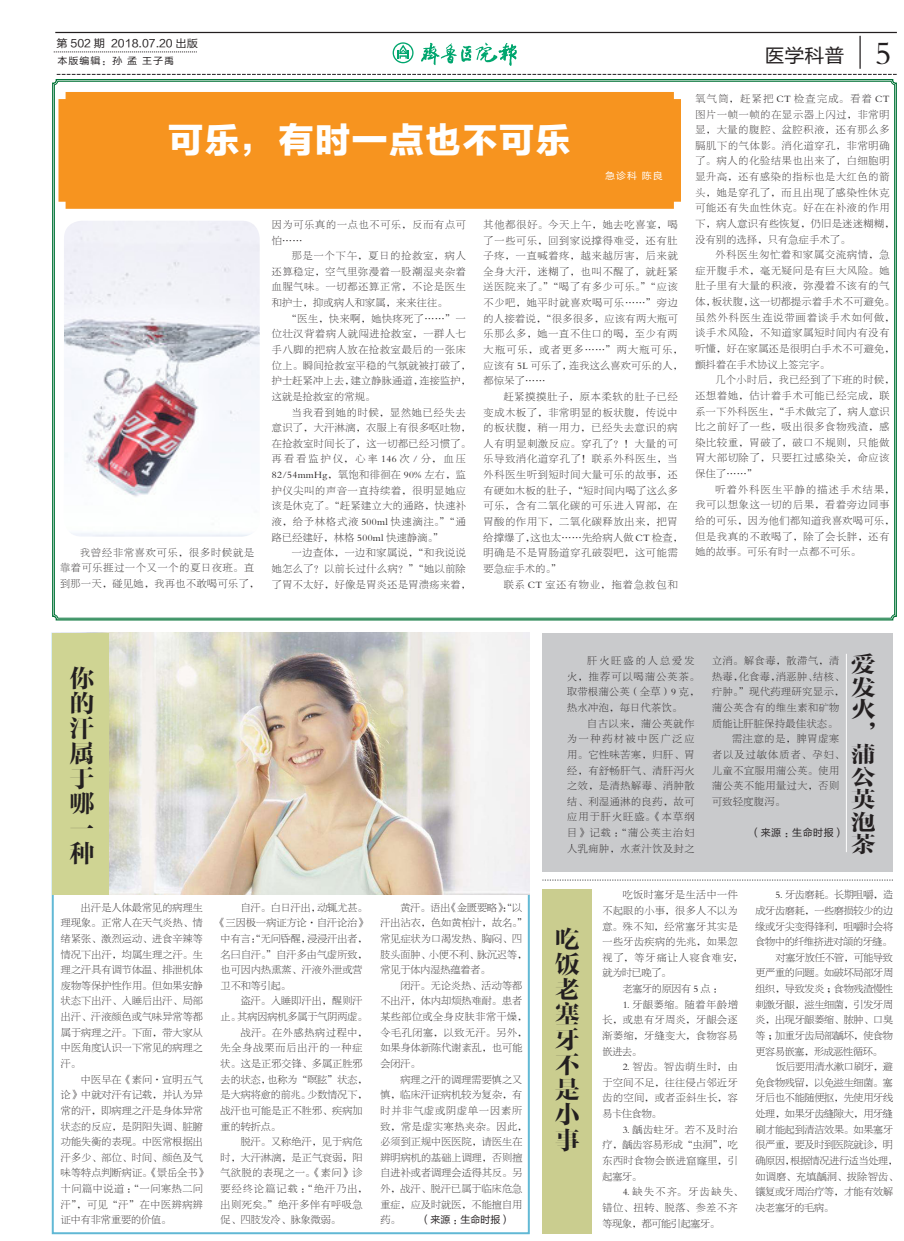
<style>
.page{position:relative;width:904px;height:1241px;background:#fff}
.page>*{position:absolute;margin:0;border:0;box-sizing:border-box;transform-origin:0 0}
.t1{font:35px "FZLTTHK GBK1 0";letter-spacing:.05em;color:#fff}
.t2{font:33.75px "FZBSK GBK1 0";color:#231f20}
.内文_7_5空格{font:25px/25px "FZFYSJW GB1 0";color:#231f20;text-align:justify}
.内文_7_5空格-2{font:22.5px/22.5px "FZFYSJW GB1 0";color:#231f20;text-align:justify;scale:1.11 1}
.t3{font:19px "FZLTHK GBK1 0";color:#231f20;scale:1.05 1}
.t4{font:10.75px "FZLTHK GBK1 0";color:#231f20;scale:1.05 1}
.段落样式1{font:10px/15.6px "FZBSK GBK1 0";letter-spacing:.055em;color:#231f20;text-align:justify}
.段落样式1-2{font:10px/15.6px "FZBSK GBK1 0";letter-spacing:.09em;color:#231f20}
.段落样式1-3{font:10px/15.6px "FZBSK GBK1 0";letter-spacing:.085em;color:#231f20}
.段落样式1-4{font:10px/15.6px "FZBSK GBK1 0";letter-spacing:.015em;color:#231f20}
.段落样式1-5{font:10px/15.6px "FZBSK GBK1 0";letter-spacing:-.02em;color:#231f20}
.段落样式1-6{font:10px/15.6px "FZBSK GBK1 0";color:#231f20}
.段落样式1-7{font:10px/15.6px "FZBSK GBK1 0";letter-spacing:.02em;color:#231f20}
.段落样式1-8{font:10px/15.6px "FZBSK GBK1 0";letter-spacing:.125em;color:#231f20}
.段落样式1-9{font:10px "FZLTHJW GB1 0";letter-spacing:.025em;color:#231f20}
.段落样式1-10{font:10px "FZBSK GBK1 0";letter-spacing:.12em;color:#231f20}
.段落样式1-11{font:10px "FZBSK GBK1 0";letter-spacing:-.025em;color:#231f20}
.t5{font:9.5px "FZLTHK GBK1 0";letter-spacing:.1em;color:#231f20;scale:1.05 1}
.t6{font:9.5px "FZLTHK GBK1 0";color:#fff;scale:1.05 1}
</style>
<div class="page">
<div style="left:542px;top:632px;width:351px;height:239px;background:#c9cacc"></div>
<svg style="left:52px;top:79px;width:845px;height:542px"></svg>
<div style="left:60px;top:93px;width:829px;height:506px;background:#fff"></div>
<hr style="left:55px;top:32px;width:841px;height:1px;background:#231f20">
<svg style="left:57px;top:74px;width:839px;height:1px"></svg>
<svg style="left:421px;top:43px;width:95px;height:23px"></svg>
<svg style="left:392px;top:42px;width:21px;height:21px"></svg>
<hr style="left:859px;top:36px;width:1px;height:33px;background:#231f20">
<svg style="left:54px;top:52px;width:143px;height:1px"></svg>
<div style="left:58px;top:92px;width:623px;height:117px;background:#f7941f"></div>
<img style="left:64px;top:221px;width:196px;height:315px">
<img style="left:109px;top:632px;width:420px;height:262px">
<div style="left:542px;top:889px;width:50px;height:344px;background:#cacd8f"></div>
<svg style="left:542px;top:879px;width:351px;height:1px"></svg>
<hr style="left:846px;top:653px;width:1px;height:199px;background:#fff">
<div style="left:52px;top:632px;width:57px;height:262px;background:#cfd493"></div>
<p class="t4" style="left:57px;top:38px;width:136px">第 502 期 2018.07.20 出版</p>
<p class="t5" style="left:57px;top:55px;width:112px">本版编辑：孙 孟 王子禹</p>
<p class="t3" style="left:764px;top:45px;width:78px">医学科普</p>
<p class="t2" style="left:875px;top:35px;width:18px">5</p>
<p class="t1" style="left:168px;top:120px;width:404px">可乐，有时一点也不可乐</p>
<p class="t6" style="left:605px;top:171px;width:57px">急诊科 陈良</p>
<p class="段落样式1-3" style="left:60px;top:544px;width:201px;text-indent:20px">我曾经非常喜欢可乐，很多时候就是靠着可乐捱过一个又一个的夏日夜班。直到那一天，碰见她，我再也不敢喝可乐了，</p>
<p class="段落样式1-3" style="left:272px;top:217px;width:195px">因为可乐真的一点也不可乐，反而有点可怕……</p>
<p class="段落样式1" style="left:272px;top:248px;width:195px;text-indent:20px">那是一个下午，夏日的抢救室，病人还算稳定，空气里弥漫着一股潮湿夹杂着血腥气味。一切都还算正常，不论是医生和护士，抑或病人和家属，来来往往。</p>
<p class="段落样式1" style="left:272px;top:311px;width:201px;text-align:left;text-indent:15px">“医生，快来啊，她快疼死了……”一位壮汉背着病人就闯进抢救室，一群人七手八脚的把病人放在抢救室最后的一张床位上。瞬间抢救室平稳的气氛就被打破了，护士赶紧冲上去，建立静脉通道，连接监护，这就是抢救室的常规。</p>
<p class="段落样式1" style="left:272px;top:404px;width:201px;text-align:left;text-indent:20px">当我看到她的时候，显然她已经失去意识了，大汗淋漓，衣服上有很多呕吐物，在抢救室时间长了，这一切都已经习惯了。再看看监护仪，心率146次/分，血压<br>82/54mmHg，氧饱和徘徊在 90% 左右，监护仪尖叫的声音一直持续着，很明显她应该是休克了。“赶紧建立大的通路，快速补液，给予林格式液 500ml 快速滴注。”“通路已经建好，林格 500ml 快速静滴。”</p>
<p class="段落样式1" style="left:272px;top:545px;width:201px;text-align:left;text-indent:20px">一边查体，一边和家属说，“和我说说她怎么了？以前长过什么病？”“她以前除了胃不太好，好像是胃炎还是胃溃疡来着，</p>
<p class="段落样式1-2" style="left:483px;top:217px;width:200px">其他都很好。今天上午，她去吃喜宴，喝了一些可乐，回到家说撑得难受，还有肚子疼，一直喊着疼，越来越厉害，后来就全身大汗，迷糊了，也叫不醒了，就赶紧送医院来了。”“喝了有多少可乐。”“应该不少吧，她平时就喜欢喝可乐……”旁边的人接着说，“很多很多，应该有两大瓶可乐那么多，她一直不住口的喝，至少有两大瓶可乐，或者更多……”两大瓶可乐，应该有 5L 可乐了，连我这么喜欢可乐的人，都惊呆了……</p>
<p class="段落样式1-2" style="left:483px;top:389px;width:200px;text-indent:20px">赶紧摸摸肚子，原本柔软的肚子已经变成木板了，非常明显的板状腹，传说中的板状腹，稍一用力，已经失去意识的病人有明显刺激反应。穿孔了？！大量的可乐导致消化道穿孔了！联系外科医生，当外科医生听到短时间大量可乐的故事，还有硬如木板的肚子，“短时间内喝了这么多可乐，含有二氧化碳的可乐进入胃部，在胃酸的作用下，二氧化碳释放出来，把胃给撑爆了，这也太……先给病人做 CT 检查，明确是不是胃肠道穿孔破裂吧，这可能需要急症手术的。”</p>
<p class="段落样式1-10" style="left:503px;top:579px;width:175px">联系 CT 室还有物业，拖着急救包和</p>
<p class="段落样式1-3" style="left:695px;top:91px;width:201px">氧气筒，赶紧把 CT 检查完成。看着 CT图片一帧一帧的在显示器上闪过，非常明显，大量的腹腔、盆腔积液，还有那么多膈肌下的气体影。消化道穿孔，非常明确了。病人的化验结果也出来了，白细胞明显升高，还有感染的指标也是大红色的箭头，她是穿孔了，而且出现了感染性休克可能还有失血性休克。好在在补液的作用下，病人意识有些恢复，仍旧是迷迷糊糊，没有别的选择，只有急症手术了。</p>
<p class="段落样式1-3" style="left:695px;top:247px;width:201px;text-indent:20px">外科医生匆忙着和家属交流病情，急症开腹手术，毫无疑问是有巨大风险。她肚子里有大量的积液，弥漫着不该有的气体，板状腹，这一切都提示着手术不可避免。虽然外科医生连说带画着谈手术如何做，谈手术风险，不知道家属短时间内有没有听懂，好在家属还是很明白手术不可避免，颤抖着在手术协议上签完字。</p>
<p class="段落样式1-2" style="left:695px;top:372px;width:200px;text-indent:20px">几个小时后，我已经到了下班的时候，还想着她，估计着手术可能已经完成，联系一下外科医生，“手术做完了，病人意识比之前好了一些，吸出很多食物残渣，感染比较重，胃破了，破口不规则，只能做胃大部切除了，只要扛过感染关，命应该保住了……”</p>
<p class="段落样式1-3" style="left:695px;top:481px;width:201px;text-indent:20px">听着外科医生平静的描述手术结果，我可以想象这一切的后果，看着旁边同事给的可乐，因为他们都知道我喜欢喝可乐，但是我真的不敢喝了，除了会长胖，还有她的故事。可乐有时一点都不可乐。</p>
<p class="内文_7_5空格" style="left:70px;top:666px;width:26px">你的汗属于哪一种</p>
<p class="段落样式1" style="left:61px;top:899px;width:143px;text-indent:20px">出汗是人体最常见的病理生理现象。正常人在天气炎热、情绪紧张、激烈运动、进食辛辣等情况下出汗，均属生理之汗。生理之汗具有调节体温、排泄机体废物等保护性作用。但如果安静状态下出汗、入睡后出汗、局部出汗、汗液颜色或气味异常等都属于病理之汗。下面，带大家从中医角度认识一下常见的病理之汗。</p>
<p class="段落样式1-4" style="left:61px;top:1071px;width:148px;text-indent:20px">中医早在《素问·宣明五气论》中就对汗有记载，并认为异常的汗，即病理之汗是身体异常状态的反应，是阴阳失调、脏腑功能失衡的表现。中医常根据出汗多少、部位、时间、颜色及气味等特点判断病证。《景岳全书》十问篇中说道：“一问寒热二问汗”，可见“汗”在中医辨病辨证中有非常重要的价值。</p>
<p class="段落样式1-6" style="left:241px;top:899px;width:128px">自汗。白日汗出，动辄尤甚。</p>
<p class="段落样式1-4" style="left:216px;top:915px;width:153px">《三因极一病证方论·自汗论治》</p>
<p class="段落样式1-6" style="left:221px;top:930px;width:148px">中有言：“无问昏醒，浸浸汗出者，</p>
<p class="段落样式1-4" style="left:221px;top:946px;width:148px">名曰自汗。”自汗多由气虚所致，</p>
<p class="段落样式1-4" style="left:221px;top:962px;width:143px">也可因内热熏蒸、汗液外泄或营</p>
<p class="段落样式1" style="left:221px;top:977px;width:71px">卫不和等引起。</p>
<p class="段落样式1-6" style="left:221px;top:993px;width:148px;text-indent:20px">盗汗。入睡即汗出，醒则汗止。其病因病机多属于气阴两虚。</p>
<p class="段落样式1-4" style="left:221px;top:1024px;width:148px;text-indent:20px">战汗。在外感热病过程中，先全身战栗而后出汗的一种症状。这是正邪交锋、多属正胜邪去的状态，也称为“暝眩”状态，是大病将愈的前兆。少数情况下，战汗也可能是正不胜邪、疾病加重的转折点。</p>
<p class="段落样式1" style="left:221px;top:1133px;width:148px;text-align:left;text-indent:20px">脱汗。又称绝汗，见于病危时，大汗淋漓，是正气衰弱，阳气欲脱的表现之一。《素问》诊要经终论篇记载：“绝汗乃出，出则死矣。”绝汗多伴有呼吸急促、四肢发冷、脉象微弱。</p>
<p class="段落样式1-6" style="left:380px;top:899px;width:148px;text-indent:20px">黄汗。语出《金匮要略》：“以汗出沾衣，色如黄柏汁，故名。”常见症状为口渴发热、胸闷、四肢头面肿、小便不利、脉沉迟等，常见于体内湿热蕴着者。</p>
<p class="段落样式1-7" style="left:380px;top:977px;width:148px;text-indent:20px">闭汗。无论炎热、活动等都不出汗，体内却烦热难耐。患者某些部位或全身皮肤非常干燥，令毛孔闭塞，以致无汗。另外，如果身体新陈代谢紊乱，也可能会闭汗。</p>
<p class="段落样式1-4" style="left:380px;top:1071px;width:148px;text-indent:20px">病理之汗的调理需要慎之又慎，临床汗证病机较为复杂，有时并非气虚或阴虚单一因素所致，常是虚实寒热夹杂。因此，必须到正规中医医院，请医生在辨明病机的基础上调理，否则擅自进补或者调理会适得其反。另外，战汗、脱汗已属于临床危急重症，应及时就医，不能擅自用药。</p>
<p class="段落样式1-9" style="left:420px;top:1214px;width:91px">（来源：生命时报）</p>
<p class="段落样式1-8" style="left:567px;top:653px;width:134px;text-indent:20px">肝火旺盛的人总爱发火，推荐可以喝蒲公英茶。取带根蒲公英（全草）9 克，热水冲泡，每日代茶饮。</p>
<p class="段落样式1" style="left:567px;top:715px;width:129px;text-indent:20px">自古以来，蒲公英就作为一种药材被中医广泛应用。它性味苦寒，归肝、胃经，有舒畅肝气、清肝泻火之效，是清热解毒、消肿散结、利湿通淋的良药，故可应用于肝火旺盛。《本草纲目》记载：“蒲公英主治妇人乳痈肿，水煮汁饮及封之</p>
<p class="段落样式1" style="left:712px;top:653px;width:134px;text-align:left">立消。解食毒，散滞气，清热毒，化食毒，消恶肿、结核、疔肿。”现代药理研究显示，蒲公英含有的维生素和矿物质能让肝脏保持最佳状态。</p>
<p class="段落样式1" style="left:712px;top:731px;width:134px;text-align:left;text-indent:20px">需注意的是，脾胃虚寒者以及过敏体质者、孕妇、儿童不宜服用蒲公英。使用蒲公英不能用量过大，否则可致轻度腹泻。</p>
<p class="段落样式1-9" style="left:750px;top:827px;width:96px">（来源：生命时报）</p>
<p class="内文_7_5空格-2" style="left:851px;top:654px;width:24px">爱发火，蒲公英泡茶</p>
<p class="内文_7_5空格" style="left:554px;top:928px;width:26px">吃饭老塞牙不是小事</p>
<p class="段落样式1" style="left:602px;top:887px;width:142px;text-align:left;text-indent:20px">吃饭时塞牙是生活中一件不起眼的小事，很多人不以为意。殊不知，经常塞牙其实是一些牙齿疾病的先兆，如果忽视了，等牙痛让人寝食难安，就为时已晚了。</p>
<p class="段落样式1-11" style="left:622px;top:983px;width:102px">老塞牙的原因有 5 点：</p>
<p class="段落样式1" style="left:602px;top:996px;width:137px;text-indent:20px">1. 牙龈萎缩。随着年龄增长，或患有牙周炎，牙龈会逐渐萎缩，牙缝变大，食物容易嵌进去。</p>
<p class="段落样式1" style="left:602px;top:1059px;width:137px;text-indent:20px">2. 智齿。智齿萌生时，由于空间不足，往往侵占邻近牙齿的空间，或者歪斜生长，容易卡住食物。</p>
<p class="段落样式1" style="left:602px;top:1121px;width:137px;text-indent:20px">3. 龋齿蛀牙。若不及时治疗，龋齿容易形成“虫洞”，吃东西时食物会嵌进窟窿里，引起塞牙。</p>
<p class="段落样式1" style="left:602px;top:1184px;width:142px;text-align:left;text-indent:20px">4. 缺失不齐。牙齿缺失、错位、扭转、脱落、参差不齐等现象，都可能引起塞牙。</p>
<p class="段落样式1" style="left:755px;top:887px;width:139px;text-indent:20px">5. 牙齿磨耗。长期咀嚼，造成牙齿磨耗，一些磨损较少的边缘或牙尖变得锋利，咀嚼时会将食物中的纤维挤进对颌的牙缝。</p>
<p class="段落样式1" style="left:755px;top:949px;width:139px;text-indent:20px">对塞牙放任不管，可能导致更严重的问题。如破坏局部牙周组织，导致发炎；食物残渣慢性刺激牙龈，滋生细菌，引发牙周炎，出现牙龈萎缩、脓肿、口臭等；加重牙齿局部龋坏，使食物更容易嵌塞，形成恶性循环。</p>
<p class="段落样式1-5" style="left:755px;top:1059px;width:144px;text-indent:20px">饭后要用清水漱口刷牙，避免食物残留，以免滋生细菌。塞牙后也不能随便抠，先使用牙线处理，如果牙齿缝隙大，用牙缝刷才能起到清洁效果。如果塞牙很严重，要及时到医院就诊，明确原因，根据情况进行适当处理，如调磨、充填龋洞、拔除智齿、镶复或牙周治疗等，才能有效解决老塞牙的毛病。</p>
</div>
